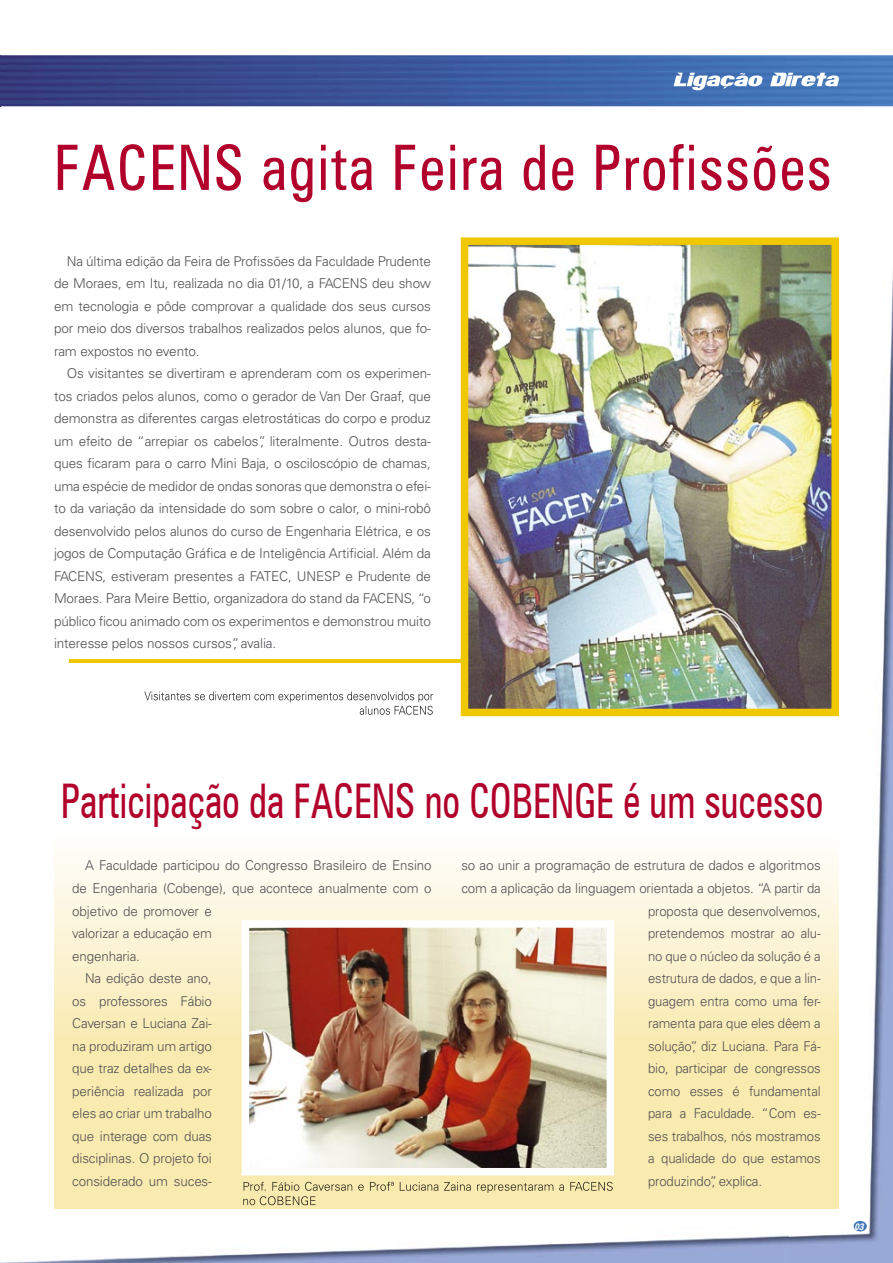
<style>
.page{position:relative;width:893px;height:1263px;background:#fff}
.page>*{position:absolute;margin:0;border:0;box-sizing:border-box;transform-origin:0 0}
.t1{font:condensed 62.7px "Zurich BT";letter-spacing:.03em;color:#b1002b;scale:.91 1}
.t2{font:condensed 47.85px "Zurich BT";color:#b1002b;scale:.8 1}
.t3{font:300 13.5px/22.5px "Univers";letter-spacing:-.01em;color:#515054;text-align:justify}
.t4{font:italic 700 9.45px "Univers";color:#fff;scale:.89 1}
</style>
<div class="page">
<img style="left:0;top:55px;width:893px;height:51px">
<svg style="left:674px;top:73px;width:165px;height:17px"></svg>
<img style="left:841px;top:272px;width:52px;height:991px">
<img style="left:0;top:1258px;width:105px;height:5px">
<img style="left:788px;top:1234px;width:53px;height:29px">
<img style="left:105px;top:1235px;width:683px;height:28px">
<svg style="left:54px;top:859px;width:785px;height:350px;background:#faefc6"></svg>
<div style="left:854px;top:1221px;width:13px;height:10px;background:#3e75b9;border-radius:50%"></div>
<img style="left:461px;top:237px;width:378px;height:479px">
<img style="left:144px;top:691px;width:289px;height:11px">
<img style="left:360px;top:706px;width:73px;height:9px">
<img style="left:242px;top:920px;width:372px;height:255px">
<img style="left:244px;top:1182px;width:369px;height:11px">
<img style="left:243px;top:1196px;width:73px;height:9px">
<hr style="left:69px;top:660px;width:396px;height:3px;background:#efc800">
<h1 class="t1" style="left:54px;top:130px;width:856px">FACENS agita Feira de Profissões</h1>
<p class="t3" style="left:54px;top:250px;width:378px;text-indent:13px">Na última edição da Feira de Profissões da Faculdade Prudente de Moraes, em Itu, realizada no dia 01/10, a FACENS deu show em tecnologia e pôde comprovar a qualidade dos seus cursos por meio dos diversos trabalhos realizados pelos alunos, que fo&shy;ram expostos no evento.</p>
<p class="t3" style="left:54px;top:362px;width:378px;text-indent:13px">Os visitantes se divertiram e aprenderam com os experimen&shy;tos criados pelos alunos, como o gerador de Van Der Graaf, que demonstra as diferentes cargas eletrostáticas do corpo e produz um efeito de “arrepiar os cabelos”, literalmente. Outros desta&shy;ques ficaram para o carro Mini Baja, o osciloscópio de chamas, uma espécie de medidor de ondas sonoras que demonstra o efei&shy;to da variação da intensidade do som sobre o calor, o mini-robô desenvolvido pelos alunos do curso de Engenharia Elétrica, e os jogos de Computação Gráfica e de Inteligência Artificial. Além da FACENS, estiveram presentes a FATEC, UNESP e Prudente de Moraes. Para Meire Bettio, organizadora do stand da FACENS, “o público ficou animado com os experimentos e demonstrou muito interesse pelos nossos cursos”, avalia.</p>
<h2 class="t2" style="left:61px;top:772px;width:955px">Participação da FACENS no COBENGE é um sucesso</h2>
<p class="t3" style="left:85px;top:854px;width:348px">A Faculdade participou do Congresso Brasileiro de Ensino</p>
<p class="t3" style="left:72px;top:877px;width:361px">de Engenharia (Cobenge), que acontece anualmente com o</p>
<p class="t3" style="left:72px;top:899px;width:141px">objetivo de promover e</p>
<p class="t3" style="left:72px;top:922px;width:141px">valorizar a educação em</p>
<p class="t3" style="left:72px;top:944px;width:69px">engenharia.</p>
<p class="t3" style="left:85px;top:967px;width:128px">Na edição deste ano,</p>
<p class="t3" style="left:72px;top:989px;width:141px">os professores Fábio</p>
<p class="t3" style="left:72px;top:1012px;width:141px">Caversan e Luciana Zai-</p>
<p class="t3" style="left:72px;top:1034px;width:141px">na produziram um artigo</p>
<p class="t3" style="left:72px;top:1057px;width:141px">que traz detalhes da ex-</p>
<p class="t3" style="left:72px;top:1079px;width:141px">periência realizada por</p>
<p class="t3" style="left:72px;top:1102px;width:141px">eles ao criar um trabalho</p>
<p class="t3" style="left:72px;top:1124px;width:141px">que interage com duas</p>
<p class="t3" style="left:72px;top:1147px;width:141px">disciplinas. O projeto foi</p>
<p class="t3" style="left:72px;top:1169px;width:141px">considerado um suces-</p>
<p class="t3" style="left:461px;top:854px;width:361px">so ao unir a programação de estrutura de dados e algoritmos</p>
<p class="t3" style="left:461px;top:877px;width:361px">com a aplicação da linguagem orientada a objetos. “A partir da</p>
<p class="t3" style="left:648px;top:899px;width:174px">proposta que desenvolvemos,</p>
<p class="t3" style="left:648px;top:922px;width:174px">pretendemos mostrar ao alu-</p>
<p class="t3" style="left:648px;top:944px;width:174px">no que o núcleo da solução é a</p>
<p class="t3" style="left:648px;top:967px;width:174px">estrutura de dados, e que a lin-</p>
<p class="t3" style="left:648px;top:989px;width:174px">guagem entra como uma fer-</p>
<p class="t3" style="left:648px;top:1012px;width:174px">ramenta para que eles dêem a</p>
<p class="t3" style="left:648px;top:1034px;width:174px">solução”, diz Luciana. Para Fá-</p>
<p class="t3" style="left:648px;top:1057px;width:174px">bio, participar de congressos</p>
<p class="t3" style="left:648px;top:1079px;width:174px">como esses é fundamental</p>
<p class="t3" style="left:648px;top:1102px;width:174px">para a Faculdade. “Com es-</p>
<p class="t3" style="left:648px;top:1124px;width:174px">ses trabalhos, nós mostramos</p>
<p class="t3" style="left:648px;top:1147px;width:174px">a qualidade do que estamos</p>
<p class="t3" style="left:648px;top:1169px;width:116px">produzindo”, explica.</p>
<p class="t4" style="left:855px;top:1221px;width:12px">03</p>
</div>
